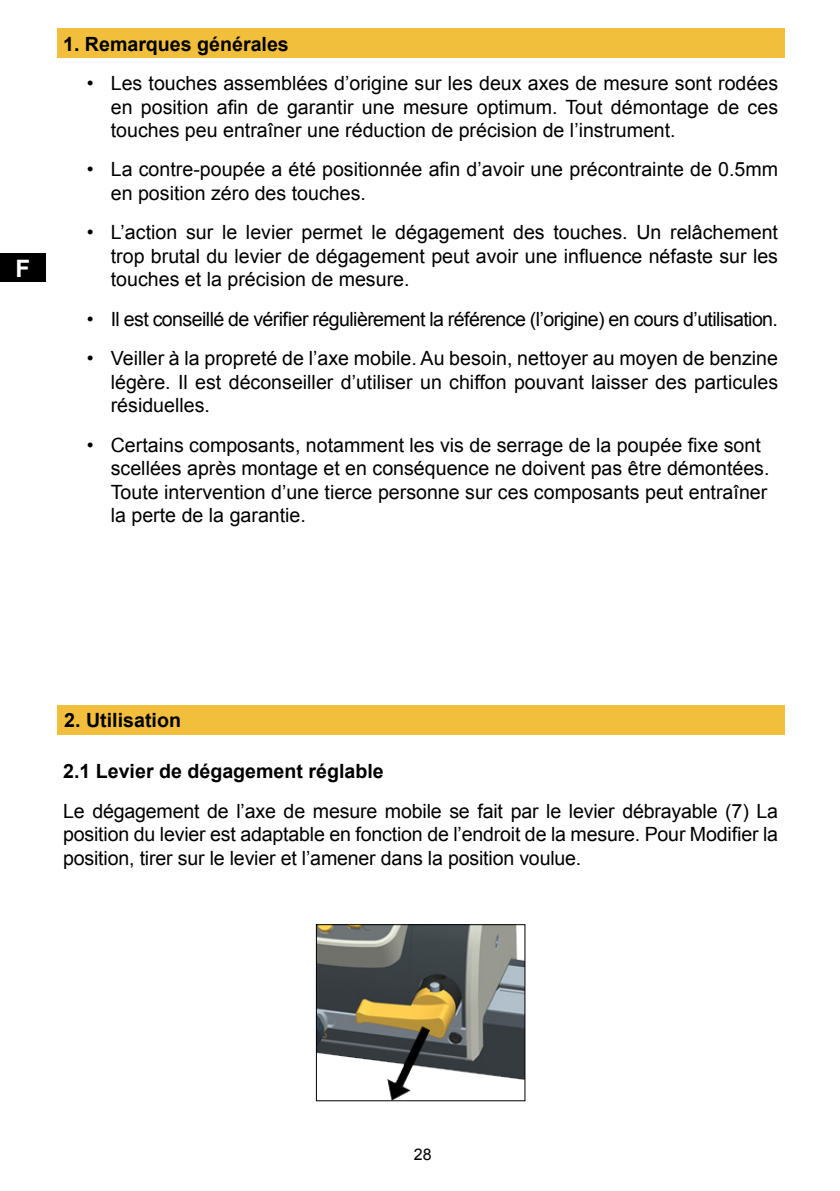
<style>
.page{position:relative;width:840px;height:1191px;background:#fff}
.page>*{position:absolute;margin:0;border:0;box-sizing:border-box;transform-origin:0 0}
.t1{font:700 24px "Arial";color:#fff}
.t2{font:19.6px/23.6px "Arial";color:#000;text-align:justify}
.t3{font:19.6px "Arial";letter-spacing:-.03em;color:#000}
.t4{font:700 19.6px "Arial";color:#000}
.t5{font:16px "Arial";color:#000}
</style>
<div class="page">
<div style="left:0;top:254px;width:45px;height:28px;background:#000"></div>
<div style="left:57px;top:705px;width:727px;height:30px;background:#f2bf3d"></div>
<div style="left:57px;top:28px;width:727px;height:30px;background:#f2bf3d"></div>
<img style="left:318px;top:926px;width:205px;height:173px">
<div style="left:316px;top:924px;width:209px;height:177px;border:1px solid #000"></div>
<p class="t1" style="left:15px;top:252px;width:16px">F</p>
<p class="t4" style="left:63px;top:31px;width:227px">1. Remarques générales</p>
<p class="t2" style="left:111px;top:71px;width:668px;text-indent:-24px">• Les touches assemblées d’origine sur les deux axes de mesure sont rodées en position afin de garantir une mesure optimum. Tout démontage de ces touches peu entraîner une réduction de précision de l’instrument.</p>
<p class="t2" style="left:111px;top:158px;width:668px;text-indent:-24px">• La contre-poupée a été positionnée afin d’avoir une précontrainte de 0.5mm en position zéro des touches.</p>
<p class="t2" style="left:111px;top:221px;width:668px;text-indent:-24px">• L’action sur le levier permet le dégagement des touches. Un relâchement trop brutal du levier de dégagement peut avoir une influence néfaste sur les touches et la précision de mesure.</p>
<p class="t3" style="left:87px;top:306px;width:692px">• Il est conseillé de vérifier régulièrement la référence (l’origine) en cours d’utilisation.</p>
<p class="t2" style="left:111px;top:347px;width:668px;text-indent:-24px">• Veiller à la propreté de l’axe mobile. Au besoin, nettoyer au moyen de benzine légère. Il est déconseiller d’utiliser un chiffon pouvant laisser des particules résiduelles.</p>
<p class="t2" style="left:111px;top:433px;width:660px;text-align:left;text-indent:-24px">• Certains composants, notamment les vis de serrage de la poupée fixe sont scellées après montage et en conséquence ne doivent pas être démontées.<br>Toute intervention d’une tierce personne sur ces composants peut entraîner la perte de la garantie.</p>
<p class="t4" style="left:64px;top:707px;width:118px">2. Utilisation</p>
<p class="t4" style="left:63px;top:758px;width:322px">2.1 Levier de dégagement réglable</p>
<p class="t2" style="left:63px;top:799px;width:716px">Le dégagement de l’axe de mesure mobile se fait par le levier débrayable (7) La position du levier est adaptable en fonction de l’endroit de la mesure. Pour Modifier la position, tirer sur le levier et l’amener dans la position voulue.</p>
<p class="t5" style="left:413px;top:1143px;width:19px">28</p>
</div>
